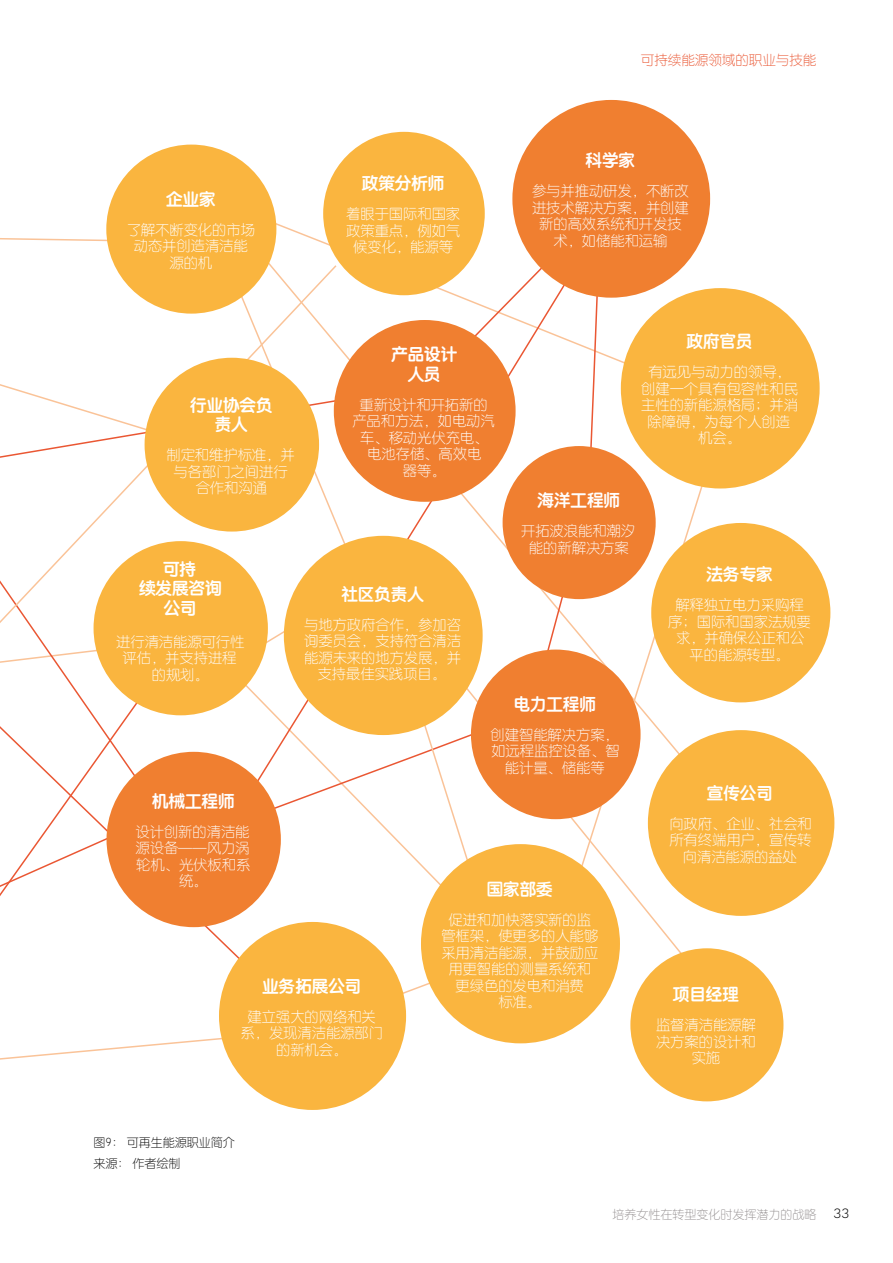
<style>
.page{position:relative;width:893px;height:1263px;background:#fff}
.page>*{position:absolute;margin:0;border:0;box-sizing:border-box;transform-origin:0 0}
.t1{font:16.5px/19.5px "ST Yuanti SC Bold";color:#fff;text-align:center}
.t2{font:14.25px/16.5px "ST Yuanti SC Light";color:#fff;text-align:center}
.t3{font:300 14.25px "Work Sans";color:#000}
.t4{font:13.5px "ST Yuanti SC Light";color:#ea5733}
.t5{font:12px/21px "ST Yuanti SC Light";color:#000}
.t6{font:12px "ST Yuanti SC Light";color:#959091}
</style>
<div class="page">
<svg style="left:0;top:238px;width:107px;height:4px"></svg>
<svg style="left:371px;top:571px;width:356px;height:439px"></svg>
<svg style="left:0;top:1042px;width:177px;height:18px"></svg>
<svg style="left:0;top:505px;width:313px;height:530px"></svg>
<svg style="left:0;top:378px;width:176px;height:122px"></svg>
<svg style="left:188px;top:208px;width:414px;height:709px"></svg>
<div style="left:106px;top:145px;width:170px;height:169px;background:#fab53f;border-radius:50%"></div>
<div style="left:323px;top:132px;width:162px;height:163px;background:#fab53f;border-radius:50%"></div>
<div style="left:512px;top:100px;width:198px;height:198px;background:#f07f30;border-radius:50%"></div>
<div style="left:145px;top:358px;width:174px;height:173px;background:#fab53f;border-radius:50%"></div>
<div style="left:334px;top:320px;width:182px;height:182px;background:#f07f30;border-radius:50%"></div>
<div style="left:621px;top:288px;width:199px;height:200px;background:#fab53f;border-radius:50%"></div>
<div style="left:284px;top:536px;width:199px;height:199px;background:#fab53f;border-radius:50%"></div>
<div style="left:503px;top:446px;width:153px;height:153px;background:#f07f30;border-radius:50%"></div>
<div style="left:94px;top:541px;width:174px;height:174px;background:#fab53f;border-radius:50%"></div>
<div style="left:471px;top:649px;width:170px;height:170px;background:#f07f30;border-radius:50%"></div>
<div style="left:651px;top:523px;width:179px;height:179px;background:#fab53f;border-radius:50%"></div>
<div style="left:107px;top:752px;width:174px;height:175px;background:#f07f30;border-radius:50%"></div>
<div style="left:219px;top:922px;width:187px;height:188px;background:#fab53f;border-radius:50%"></div>
<div style="left:630px;top:948px;width:153px;height:153px;background:#fab53f;border-radius:50%"></div>
<div style="left:421px;top:844px;width:199px;height:199px;background:#fab53f;border-radius:50%"></div>
<div style="left:648px;top:730px;width:186px;height:186px;background:#fab53f;border-radius:50%"></div>
<p class="t4" style="left:641px;top:50px;width:177px">可持续能源领域的职业与技能</p>
<p class="t1" style="left:166px;top:188px;width:51px">企业家</p>
<p class="t2" style="left:127px;top:220px;width:130px">了解不断变化的市场动态并创造清洁能源的机</p>
<p class="t1" style="left:362px;top:173px;width:84px">政策分析师</p>
<p class="t2" style="left:346px;top:205px;width:115px">着眼于国际和国家政策重点，例如气候变化，能源等</p>
<p class="t1" style="left:586px;top:150px;width:51px">科学家</p>
<p class="t2" style="left:532px;top:182px;width:158px">参与并推动研发，不断改进技术解决方案，并创建新的高效系统和开发技术，如储能和运输</p>
<p class="t1" style="left:190px;top:394px;width:84px">行业协会负责人</p>
<p class="t2" style="left:166px;top:446px;width:130px">制定和维护标准，并与各部门之间进行合作和沟通</p>
<p class="t1" style="left:139px;top:558px;width:84px">可持<br>续发展咨询公司</p>
<p class="t2" style="left:116px;top:632px;width:130px">进行清洁能源可行性评估，并支持进程的规划。</p>
<p class="t1" style="left:391px;top:344px;width:67px">产品设计人员</p>
<p class="t2" style="left:352px;top:395px;width:144px">重新设计和开拓新的产品和方法，如电动汽车、移动光伏充电、电池存储、高效电<br>器等。</p>
<p class="t1" style="left:341px;top:583px;width:84px">社区负责人</p>
<p class="t2" style="left:304px;top:615px;width:158px">与地方政府合作，参加咨询委员会，支持符合清洁能源未来的地方发展，并支持最佳实践项目。</p>
<p class="t1" style="left:687px;top:331px;width:67px">政府官员</p>
<p class="t2" style="left:641px;top:363px;width:158px">有远见与动力的领导，创建一个具有包容性和民主性的新能源格局；并消除障碍，为每个人创造机会。</p>
<p class="t1" style="left:538px;top:490px;width:84px">海洋工程师</p>
<p class="t2" style="left:521px;top:522px;width:115px">开拓波浪能和潮汐能的新解决方案</p>
<p class="t1" style="left:706px;top:563px;width:68px">法务专家</p>
<p class="t2" style="left:668px;top:596px;width:144px">解释独立电力采购程序；国际和国家法规要求，并确保公正和公平的能源转型。</p>
<p class="t1" style="left:513px;top:693px;width:84px">电力工程师</p>
<p class="t2" style="left:491px;top:726px;width:131px">创建智能解决方案，如远程监控设备、智能计量、储能等</p>
<p class="t1" style="left:152px;top:790px;width:84px">机械工程师</p>
<p class="t2" style="left:136px;top:822px;width:116px">设计创新的清洁能源设备——风力涡轮机、光伏板和系统。</p>
<p class="t1" style="left:262px;top:975px;width:101px">业务拓展公司</p>
<p class="t2" style="left:240px;top:1007px;width:144px">建立强大的网络和关系，发现清洁能源部门的新机会。</p>
<p class="t1" style="left:487px;top:878px;width:67px">国家部委</p>
<p class="t2" style="left:441px;top:910px;width:158px">促进和加快落实新的监管框架，使更多的人能够采用清洁能源，并鼓励应用更智能的测量系统和更绿色的发电和消费<br>标准。</p>
<p class="t1" style="left:707px;top:782px;width:67px">宣传公司</p>
<p class="t2" style="left:669px;top:814px;width:144px">向政府、企业、社会和所有终端用户，宣传转向清洁能源的益处</p>
<p class="t1" style="left:673px;top:984px;width:67px">项目经理</p>
<p class="t2" style="left:656px;top:1016px;width:101px">监督清洁能源解决方案的设计和实施</p>
<p class="t5" style="left:94px;top:1131px;width:143px">图9： 可再生能源职业简介来源： 作者绘制</p>
<p class="t6" style="left:612px;top:1205px;width:205px">培养女性在转型变化时发挥潜力的战略</p>
<p class="t3" style="left:833px;top:1205px;width:17px">33</p>
</div>
